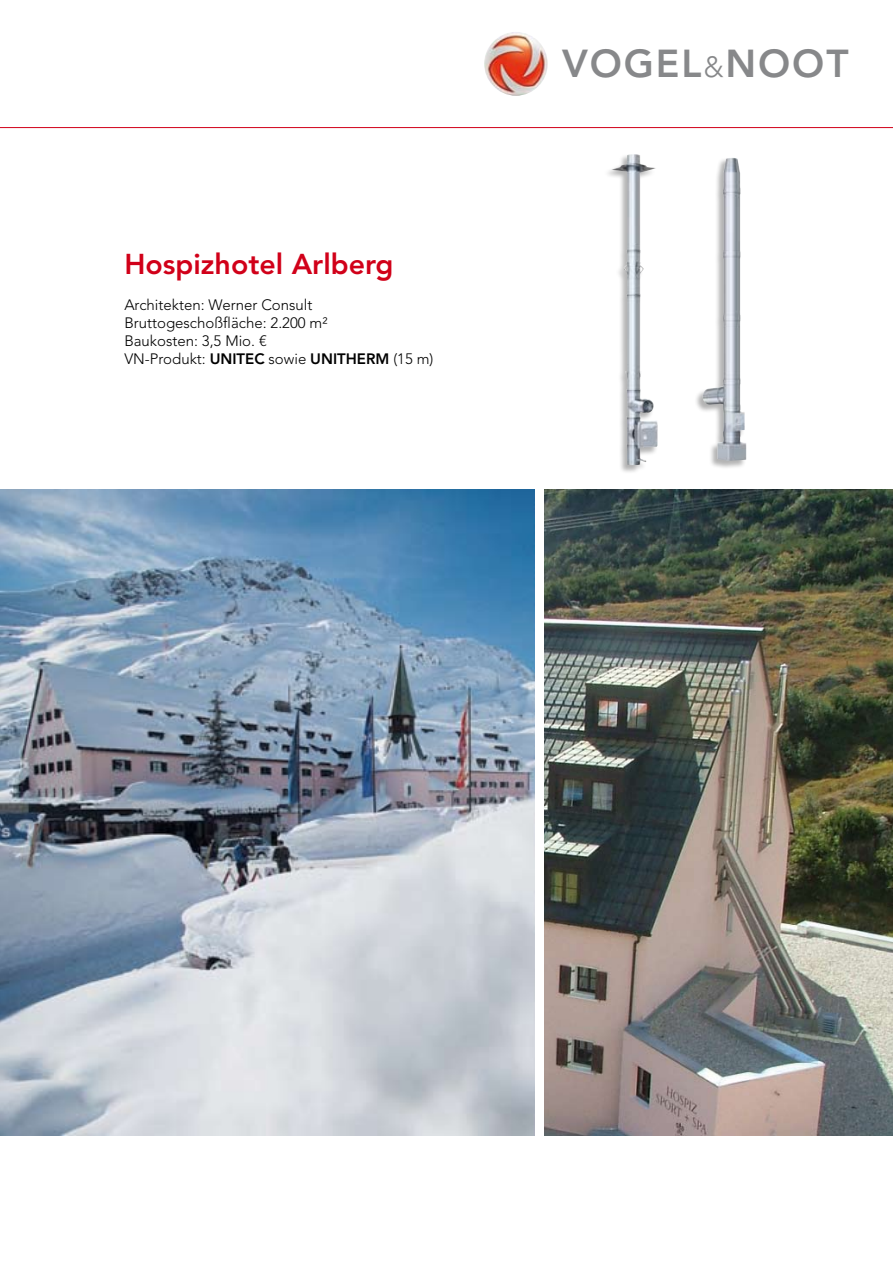
<style>
.page{position:relative;width:893px;height:1263px;background:#fff}
.page>*{position:absolute;margin:0;border:0;box-sizing:border-box;transform-origin:0 0}
.t1{font:800 38.7px "Avenir";letter-spacing:.05em;color:#87888a}
.t2{font:800 28.5px "Avenir LTCE";color:#d10019}
.t3{font:300 15px/18px "Avenir LTCE";color:#000}
.t4{font:800 15px "Avenir LTCE";color:#000}
.s1{font-weight:800}
.s2{font-weight:300}
.s3{font-weight:300;font-size:28.95px}
</style>
<div class="page">
<hr style="left:0;top:127px;width:893px;height:1px;background:#d10019">
<img style="left:484px;top:32px;width:64px;height:64px;border-radius:32px">
<img style="left:0;top:489px;width:534px;height:646px">
<img style="left:545px;top:489px;width:348px;height:646px">
<div style="left:694px;top:158px;width:62px;height:321px;background:#000;opacity:.3"></div>
<img style="left:702px;top:158px;width:30px;height:247px">
<img style="left:611px;top:154px;width:47px;height:311px">
<h2 class="t2" style="left:124px;top:247px;width:271px">Hospizhotel Arlberg</h2>
<p class="t3" style="left:124px;top:296px;width:205px">Architekten: Werner Consult<br>Bruttogeschoßfläche: 2.200 m²<br>Baukosten: 3,5 Mio. €<br>VN-Produkt: <span class="s1">Unitec</span></p>
<p class="t4" style="left:269px;top:350px;width:80px"><span class="s2">sowie</span> Unitherm</p>
<p class="t3" style="left:393px;top:350px;width:42px">(15 m)</p>
<h1 class="t1" style="left:562px;top:40px;width:288px">VOGEL<span class="s3">&amp;</span>NOOT</h1>
</div>
